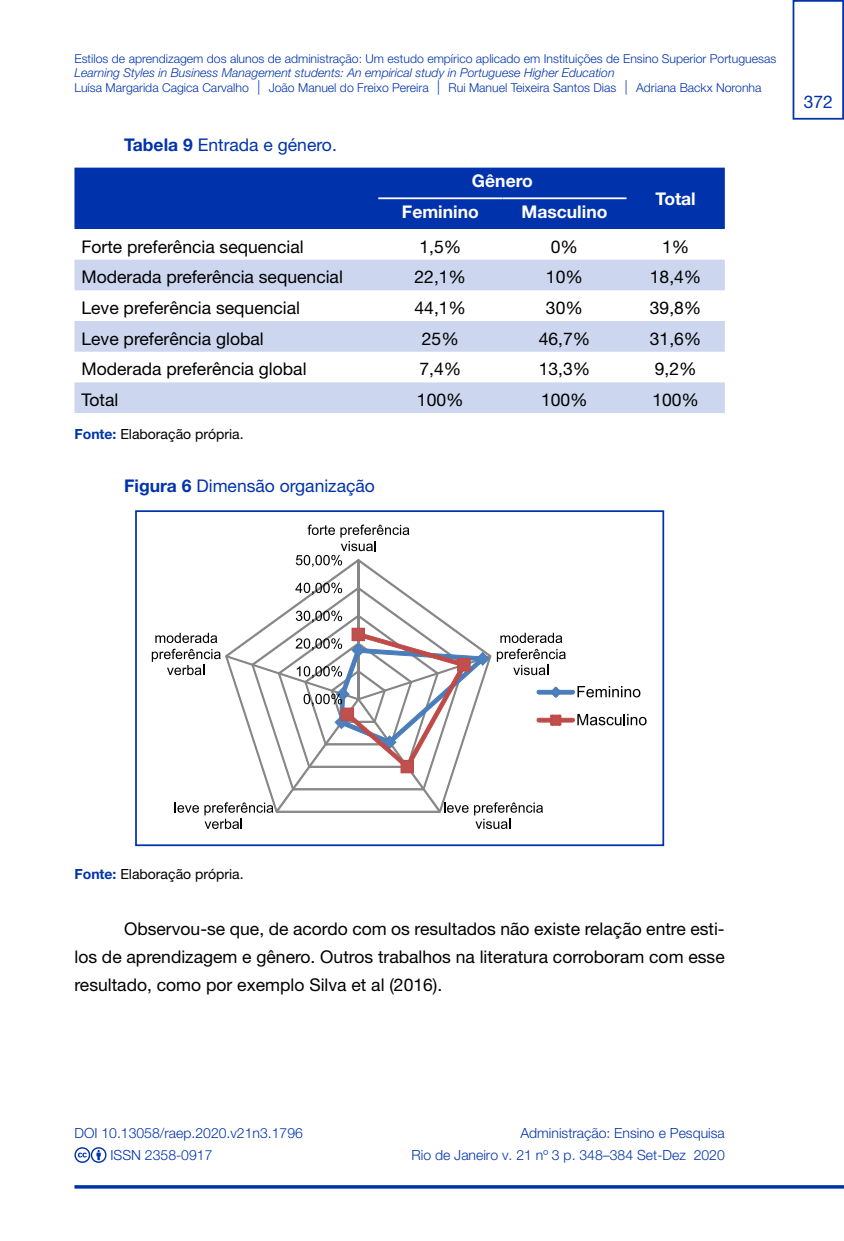
<style>
.page{position:relative;width:844px;height:1241px;background:#fff}
.page>*{position:absolute;margin:0;border:0;box-sizing:border-box;transform-origin:0 0}
.t1{font:17.5px/28px "Helvetica Neue";color:#000;text-align:justify}
.t2{font:17.5px "Helvetica Neue";color:#0033ab}
.t3{font:700 17.5px "Helvetica Neue";color:#fff}
.t4{font:300 14px/21.7px "Helvetica Neue";color:#0033ab;text-align:right}
.t5{font:14px "Helvetica Neue";color:#000}
.t6{font:300 12.25px "Helvetica Neue";color:#0033ab}
.t7{font:italic 300 12.25px "Helvetica Neue";color:#0033ab}
.s1{font-weight:700}
.s2{font-weight:700;color:#0033ab}
</style>
<div class="page">
<svg style="left:74px;top:1185px;width:769px;height:3px;fill:#0033ab"></svg>
<svg style="left:74px;top:1147px;width:32px;height:15px"></svg>
<div style="left:792px;top:0;width:51px;height:120px;border:2px solid #0033ab"></div>
<div style="left:74px;top:168px;width:650px;height:61px;background:#0033ab"></div>
<svg style="left:74px;top:259px;width:650px;height:154px;fill:#ccd6ee"></svg>
<hr style="left:378px;top:197px;width:124px;height:2px;background:#fff">
<hr style="left:502px;top:197px;width:124px;height:2px;background:#fff">
<svg style="left:226px;top:562px;width:243px;height:250px"></svg>
<div style="left:352px;top:628px;width:12px;height:12px;background:#c0504d"></div>
<div style="left:351px;top:627px;width:14px;height:14px;border:1px solid #be4b48"></div>
<div style="left:401px;top:760px;width:12px;height:12px;background:#c0504d"></div>
<div style="left:400px;top:759px;width:14px;height:14px;border:1px solid #be4b48"></div>
<svg style="left:295px;top:632px;width:195px;height:136px"></svg>
<svg style="left:296px;top:610px;width:46px;height:12px"></svg>
<svg style="left:295px;top:582px;width:47px;height:12px"></svg>
<svg style="left:296px;top:524px;width:113px;height:43px"></svg>
<svg style="left:496px;top:632px;width:69px;height:43px"></svg>
<svg style="left:444px;top:802px;width:24px;height:10px"></svg>
<svg style="left:474px;top:802px;width:69px;height:26px"></svg>
<svg style="left:175px;top:802px;width:98px;height:26px"></svg>
<svg style="left:152px;top:632px;width:69px;height:43px"></svg>
<svg style="left:536px;top:686px;width:104px;height:11px"></svg>
<svg style="left:536px;top:713px;width:110px;height:12px"></svg>
<div style="left:135px;top:510px;width:529px;height:336px;border:2px solid #0033ab"></div>
<p class="t6" style="left:74px;top:48px;width:703px">Estilos de aprendizagem dos alunos de administração: Um estudo empírico aplicado em Instituições de Ensino Superior Portuguesas</p>
<p class="t7" style="left:74px;top:63px;width:541px">Learning Styles in Business Management students: An empirical study in Portuguese Higher Education</p>
<p class="t6" style="left:74px;top:78px;width:688px">Luísa Margarida Cagica Carvalho ︱ João Manuel do Freixo Pereira ︱ Rui Manuel Teixeira Santos Dias ︱ Adriana Backx Noronha</p>
<p class="t2" style="left:124px;top:132px;width:214px"><span class="s1">Tabela 9</span> Entrada e género.</p>
<p class="t3" style="left:472px;top:170px;width:62px">Gênero</p>
<p class="t3" style="left:402px;top:201px;width:78px">Feminino</p>
<p class="t3" style="left:521px;top:201px;width:87px">Masculino</p>
<p class="t3" style="left:655px;top:187px;width:42px">Total</p>
<p class="t1" style="left:81px;top:233px;width:224px">Forte preferência sequencial</p>
<p class="t1" style="left:419px;top:233px;width:43px">1,5%</p>
<p class="t1" style="left:550px;top:233px;width:29px">0%</p>
<p class="t1" style="left:662px;top:233px;width:29px">1%</p>
<p class="t1" style="left:81px;top:264px;width:263px">Moderada preferência sequencial</p>
<p class="t1" style="left:414px;top:264px;width:53px">22,1%</p>
<p class="t1" style="left:546px;top:264px;width:38px">10%</p>
<p class="t1" style="left:649px;top:264px;width:53px">18,4%</p>
<p class="t1" style="left:81px;top:295px;width:220px">Leve preferência sequencial</p>
<p class="t1" style="left:414px;top:295px;width:53px">44,1%</p>
<p class="t1" style="left:546px;top:295px;width:38px">30%</p>
<p class="t1" style="left:649px;top:295px;width:53px">39,8%</p>
<p class="t1" style="left:81px;top:325px;width:184px">Leve preferência global</p>
<p class="t1" style="left:422px;top:325px;width:38px">25%</p>
<p class="t1" style="left:538px;top:325px;width:53px">46,7%</p>
<p class="t1" style="left:649px;top:325px;width:53px">31,6%</p>
<p class="t1" style="left:81px;top:356px;width:226px">Moderada preferência global</p>
<p class="t1" style="left:419px;top:356px;width:43px">7,4%</p>
<p class="t1" style="left:538px;top:356px;width:53px">13,3%</p>
<p class="t1" style="left:654px;top:356px;width:43px">9,2%</p>
<p class="t1" style="left:81px;top:387px;width:38px">Total</p>
<p class="t1" style="left:417px;top:387px;width:48px">100%</p>
<p class="t1" style="left:541px;top:387px;width:48px">100%</p>
<p class="t1" style="left:652px;top:387px;width:48px">100%</p>
<p class="t5" style="left:74px;top:424px;width:171px"><span class="s2">Fonte:</span> Elaboração própria.</p>
<p class="t2" style="left:124px;top:472px;width:252px"><span class="s1">Figura 6</span> Dimensão organização</p>
<p class="t2" style="left:803px;top:89px;width:31px">372</p>
<p class="t5" style="left:74px;top:863px;width:171px"><span class="s2">Fonte:</span> Elaboração própria.</p>
<p class="t1" style="left:74px;top:915px;width:651px;text-indent:50px">Observou-se que, de acordo com os resultados não existe relação entre esti&shy;los de aprendizagem e gênero. Outros trabalhos na literatura corroboram com esse resultado, como por exemplo Silva et al (2016).</p>
<p class="t4" style="left:110px;top:1120px;width:194px;text-align:left;text-indent:-36px">DOI 10.13058/raep.2020.v21n3.1796<br>ISSN 2358-0917</p>
<p class="t4" style="left:411px;top:1120px;width:315px">Administração: Ensino e Pesquisa<br>Rio de Janeiro v. 21 nº 3 p. 348–384 Set-Dez 2020</p>
</div>
